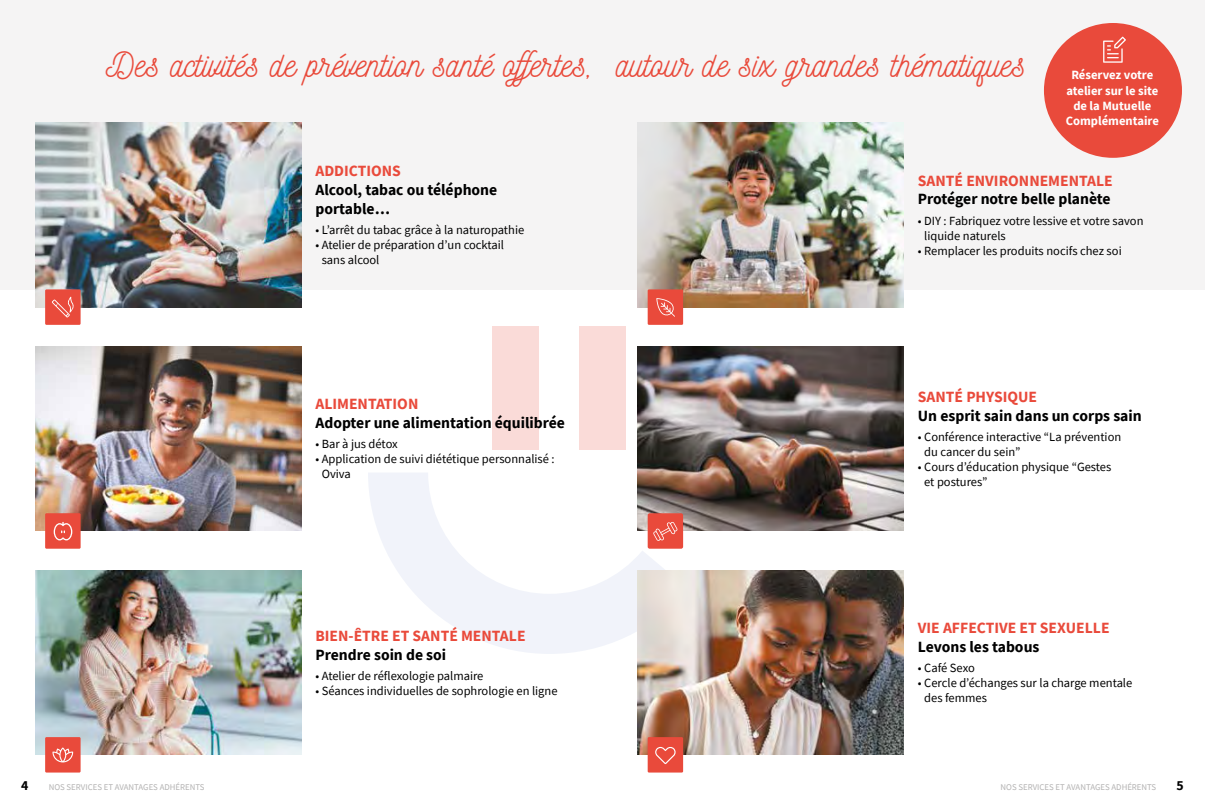
<style>
.page{position:relative;width:1205px;height:808px;background:#fff}
.page>*{position:absolute;margin:0;border:0;box-sizing:border-box;transform-origin:0 0}
.t1{font:35px "Nickainley";color:#e94a3b}
.t2{font:700 15.62px/18.8px "Source Sans Pro";color:#000}
.t3{font:700 15.62px "Source Sans Pro";color:#e94a3b}
.t4{font:700 13.75px "Source Sans Pro";color:#000}
.t5{font:700 12.62px/15.1px "Source Sans Pro";color:#fff;text-align:center}
.t6{font:12.5px/15px "Source Sans Pro";color:#000}
.t7{font:8.75px "Source Sans Pro";color:#b3b2b2}
</style>
<div class="page">
<div style="left:0;top:0;width:1205px;height:289px;background:#f5f4f4"></div>
<div style="left:492px;top:327px;width:47px;height:123px;background:#fadbd8"></div>
<div style="left:579px;top:327px;width:47px;height:123px;background:#fadbd8"></div>
<svg style="left:368px;top:472px;width:316px;height:182px"></svg>
<img style="left:35px;top:570px;width:266px;height:185px">
<img style="left:638px;top:570px;width:266px;height:185px">
<img style="left:35px;top:347px;width:266px;height:184px">
<img style="left:638px;top:347px;width:266px;height:184px">
<img style="left:35px;top:123px;width:266px;height:184px">
<img style="left:638px;top:123px;width:266px;height:184px">
<div style="left:648px;top:737px;width:35px;height:35px;background:#e94a3b"></div>
<svg style="left:655px;top:746px;width:21px;height:18px"></svg>
<div style="left:45px;top:737px;width:36px;height:35px;background:#e94a3b"></div>
<svg style="left:52px;top:747px;width:21px;height:15px"></svg>
<div style="left:648px;top:513px;width:35px;height:36px;background:#e94a3b;border-radius:2px"></div>
<svg style="left:653px;top:522px;width:24px;height:19px"></svg>
<div style="left:45px;top:289px;width:36px;height:36px;background:#e94a3b"></div>
<svg style="left:52px;top:297px;width:22px;height:20px"></svg>
<div style="left:45px;top:513px;width:36px;height:36px;background:#e94a3b"></div>
<svg style="left:54px;top:522px;width:18px;height:18px"></svg>
<div style="left:648px;top:289px;width:35px;height:36px;background:#e94a3b"></div>
<svg style="left:656px;top:298px;width:18px;height:18px"></svg>
<div style="left:1044px;top:23px;width:138px;height:135px;background:#e94a3b;border-radius:50%"></div>
<svg style="left:1103px;top:37px;width:23px;height:26px"></svg>
<h1 class="t1" style="left:106px;top:42px;width:921px">Des activités de prévention santé offertes, autour de six grandes thématiques</h1>
<p class="t5" style="left:1066px;top:67px;width:95px">Réservez votre atelier sur le site de la Mutuelle<br>Complémentaire</p>
<p class="t3" style="left:315px;top:160px;width:87px">ADDICTIONS</p>
<p class="t2" style="left:315px;top:180px;width:183px">Alcool, tabac ou téléphone portable…</p>
<p class="t6" style="left:315px;top:222px;width:210px">• L’arrêt du tabac grâce à la naturopathie</p>
<p class="t6" style="left:322px;top:237px;width:184px;text-indent:-6px">• Atelier de préparation d’un cocktail sans alcool</p>
<p class="t3" style="left:315px;top:394px;width:104px">ALIMENTATION</p>
<p class="t2" style="left:315px;top:413px;width:251px">Adopter une alimentation équilibrée</p>
<p class="t6" style="left:315px;top:437px;width:84px">• Bar à jus détox</p>
<p class="t6" style="left:322px;top:452px;width:234px;text-indent:-6px">• Application de suivi diététique personnalisé :<br>Oviva</p>
<p class="t3" style="left:315px;top:625px;width:212px">BIEN-ÊTRE ET SANTÉ MENTALE</p>
<p class="t2" style="left:315px;top:645px;width:132px">Prendre soin de soi</p>
<p class="t6" style="left:315px;top:668px;width:170px">• Atelier de réflexologie palmaire</p>
<p class="t6" style="left:315px;top:683px;width:244px">• Séances individuelles de sophrologie en ligne</p>
<p class="t3" style="left:918px;top:170px;width:196px">SANTÉ ENVIRONNEMENTALE</p>
<p class="t2" style="left:918px;top:189px;width:194px">Protéger notre belle planète</p>
<p class="t6" style="left:924px;top:213px;width:221px;text-indent:-6px">• DIY : Fabriquez votre lessive et votre savon liquide naturels</p>
<p class="t6" style="left:918px;top:243px;width:205px">• Remplacer les produits nocifs chez soi</p>
<p class="t3" style="left:918px;top:386px;width:121px">SANTÉ PHYSIQUE</p>
<p class="t2" style="left:918px;top:406px;width:225px">Un esprit sain dans un corps sain</p>
<p class="t6" style="left:924px;top:429px;width:199px;text-indent:-6px">• Conférence interactive “La prévention du cancer du sein”</p>
<p class="t6" style="left:924px;top:459px;width:189px;text-indent:-6px">• Cours d’éducation physique “Gestes et postures”</p>
<p class="t3" style="left:918px;top:617px;width:193px">VIE AFFECTIVE ET SEXUELLE</p>
<p class="t2" style="left:918px;top:637px;width:123px">Levons les tabous</p>
<p class="t6" style="left:918px;top:660px;width:58px">• Café Sexo</p>
<p class="t6" style="left:924px;top:675px;width:210px;text-indent:-6px">• Cercle d’échanges sur la charge mentale des femmes</p>
<p class="t4" style="left:21px;top:776px;width:9px">4</p>
<p class="t7" style="left:49px;top:782px;width:157px">NOS SERVICES ET AVANTAGES ADHÉRENTS</p>
<p class="t7" style="left:1000px;top:782px;width:157px">NOS SERVICES ET AVANTAGES ADHÉRENTS</p>
<p class="t4" style="left:1176px;top:776px;width:9px">5</p>
</div>
